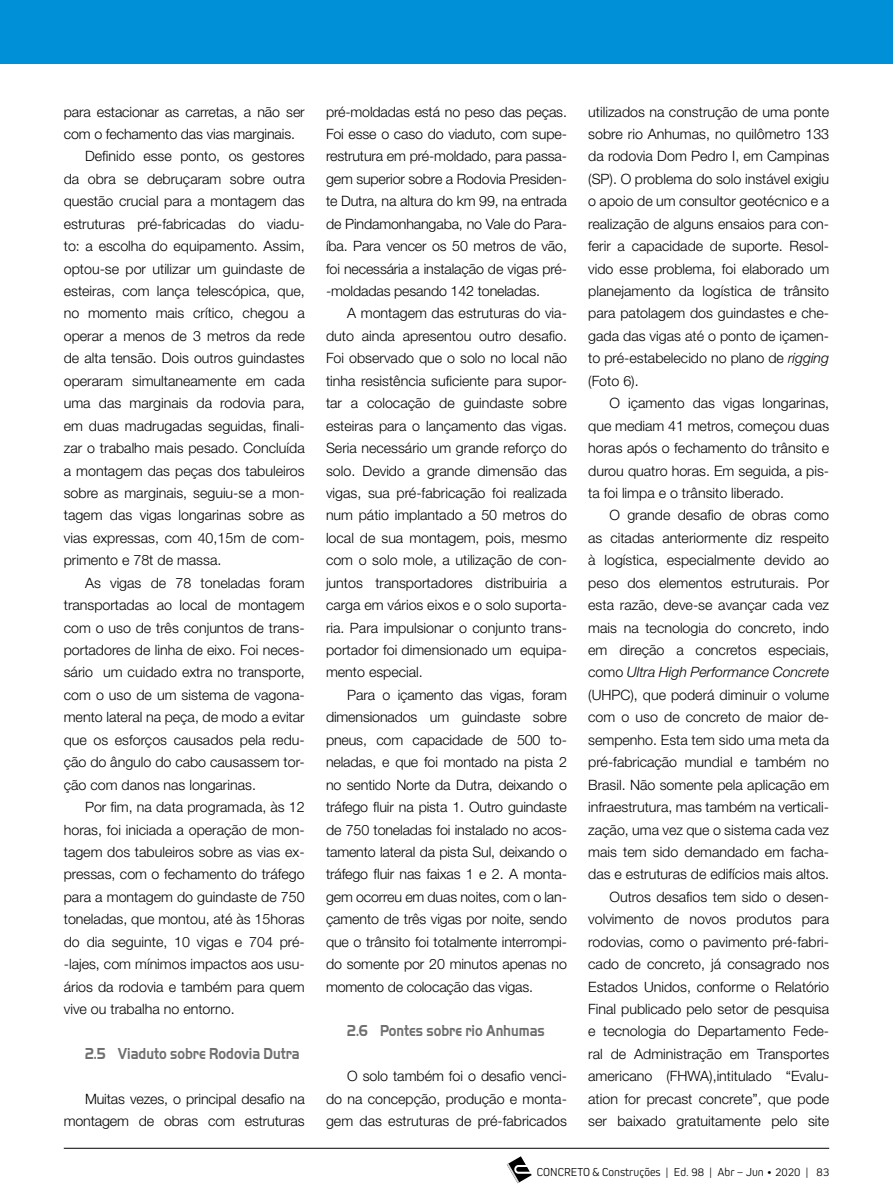
<style>
.page{position:relative;width:893px;height:1191px;background:#fff}
.page>*{position:absolute;margin:0;border:0;box-sizing:border-box;transform-origin:0 0}
.t1{font:700 16.5px "Handel Got D";color:#706f6f;scale:.8 1}
.t2{font:300 14.25px/22.5px "Helvetica Neue LT Std";color:#000;text-align:justify}
.t3{font:300 12px "Kiro";color:#000}
.s1{font-style:italic}
</style>
<div class="page">
<svg style="left:507px;top:1156px;width:25px;height:27px"></svg>
<hr style="left:64px;top:1148px;width:765px;height:1px;background:#000">
<div style="left:0;top:0;width:893px;height:64px;background:#0090d7"></div>
<p class="t2" style="left:64px;top:100px;width:242px">para estacionar as carretas, a não ser</p>
<p class="t2" style="left:64px;top:122px;width:233px">com o fechamento das vias marginais.</p>
<p class="t2" style="left:85px;top:145px;width:221px">Definido esse ponto, os gestores</p>
<p class="t2" style="left:64px;top:167px;width:242px">da obra se debruçaram sobre outra</p>
<p class="t2" style="left:64px;top:190px;width:242px">questão crucial para a montagem das</p>
<p class="t2" style="left:64px;top:212px;width:242px">estruturas pré-fabricadas do viadu-</p>
<p class="t2" style="left:64px;top:234px;width:242px">to: a escolha do equipamento. Assim,</p>
<p class="t2" style="left:64px;top:257px;width:242px">optou-se por utilizar um guindaste de</p>
<p class="t2" style="left:64px;top:279px;width:242px">esteiras, com lança telescópica, que,</p>
<p class="t2" style="left:64px;top:302px;width:242px">no momento mais crítico, chegou a</p>
<p class="t2" style="left:64px;top:324px;width:242px">operar a menos de 3 metros da rede</p>
<p class="t2" style="left:64px;top:347px;width:242px">de alta tensão. Dois outros guindastes</p>
<p class="t2" style="left:64px;top:369px;width:242px">operaram simultaneamente em cada</p>
<p class="t2" style="left:64px;top:391px;width:242px">uma das marginais da rodovia para,</p>
<p class="t2" style="left:64px;top:414px;width:242px">em duas madrugadas seguidas, finali-</p>
<p class="t2" style="left:64px;top:436px;width:242px">zar o trabalho mais pesado. Concluída</p>
<p class="t2" style="left:64px;top:459px;width:242px">a montagem das peças dos tabuleiros</p>
<p class="t2" style="left:64px;top:481px;width:242px">sobre as marginais, seguiu-se a mon-</p>
<p class="t2" style="left:64px;top:504px;width:242px">tagem das vigas longarinas sobre as</p>
<p class="t2" style="left:64px;top:526px;width:242px">vias expressas, com 40,15m de com-</p>
<p class="t2" style="left:64px;top:548px;width:159px">primento e 78t de massa.</p>
<p class="t2" style="left:85px;top:571px;width:221px">As vigas de 78 toneladas foram</p>
<p class="t2" style="left:64px;top:593px;width:242px">transportadas ao local de montagem</p>
<p class="t2" style="left:64px;top:616px;width:242px">com o uso de três conjuntos de trans-</p>
<p class="t2" style="left:64px;top:638px;width:242px">portadores de linha de eixo. Foi neces-</p>
<p class="t2" style="left:64px;top:661px;width:242px">sário um cuidado extra no transporte,</p>
<p class="t2" style="left:64px;top:683px;width:242px">com o uso de um sistema de vagona-</p>
<p class="t2" style="left:64px;top:705px;width:242px">mento lateral na peça, de modo a evitar</p>
<p class="t2" style="left:64px;top:728px;width:242px">que os esforços causados pela redu-</p>
<p class="t2" style="left:64px;top:750px;width:242px">ção do ângulo do cabo causassem tor-</p>
<p class="t2" style="left:64px;top:773px;width:194px">ção com danos nas longarinas.</p>
<p class="t2" style="left:85px;top:795px;width:221px">Por fim, na data programada, às 12</p>
<p class="t2" style="left:64px;top:818px;width:242px">horas, foi iniciada a operação de mon-</p>
<p class="t2" style="left:64px;top:840px;width:242px">tagem dos tabuleiros sobre as vias ex-</p>
<p class="t2" style="left:64px;top:862px;width:242px">pressas, com o fechamento do tráfego</p>
<p class="t2" style="left:64px;top:885px;width:242px">para a montagem do guindaste de 750</p>
<p class="t2" style="left:64px;top:907px;width:242px">toneladas, que montou, até às 15horas</p>
<p class="t2" style="left:64px;top:930px;width:242px">do dia seguinte, 10 vigas e 704 pré-</p>
<p class="t2" style="left:64px;top:952px;width:242px">-lajes, com mínimos impactos aos usu-</p>
<p class="t2" style="left:64px;top:975px;width:242px">ários da rodovia e também para quem</p>
<p class="t2" style="left:64px;top:997px;width:173px">vive ou trabalha no entorno.</p>
<p class="t1" style="left:85px;top:1044px;width:270px">2.5 Viaduto sobre Rodovia Dutra</p>
<p class="t2" style="left:64px;top:1087px;width:242px;text-align:right">Muitas vezes, o principal desafio na montagem de obras com estruturas</p>
<p class="t2" style="left:326px;top:100px;width:242px">pré-moldadas está no peso das peças.<br>Foi esse o caso do viaduto, com supe&shy;restrutura em pré-moldado, para passa&shy;gem superior sobre a Rodovia Presiden&shy;te Dutra, na altura do km 99, na entrada de Pindamonhangaba, no Vale do Para&shy;íba. Para vencer os 50 metros de vão, foi necessária a instalação de vigas pré--moldadas pesando 142 toneladas.</p>
<p class="t2" style="left:326px;top:302px;width:242px;text-indent:21px">A montagem das estruturas do via&shy;duto ainda apresentou outro desafio.<br>Foi observado que o solo no local não tinha resistência suficiente para supor&shy;tar a colocação de guindaste sobre esteiras para o lançamento das vigas.<br>Seria necessário um grande reforço do solo. Devido a grande dimensão das vigas, sua pré-fabricação foi realizada num pátio implantado a 50 metros do local de sua montagem, pois, mesmo com o solo mole, a utilização de con&shy;juntos transportadores distribuiria a carga em vários eixos e o solo suporta&shy;ria. Para impulsionar o conjunto trans&shy;portador foi dimensionado um equipa&shy;mento especial.</p>
<p class="t2" style="left:326px;top:683px;width:242px;text-indent:21px">Para o içamento das vigas, foram dimensionados um guindaste sobre pneus, com capacidade de 500 to&shy;neladas, e que foi montado na pista 2 no sentido Norte da Dutra, deixando o tráfego fluir na pista 1. Outro guindaste de 750 toneladas foi instalado no acos&shy;tamento lateral da pista Sul, deixando o tráfego fluir nas faixas 1 e 2. A monta&shy;gem ocorreu em duas noites, com o lan&shy;çamento de três vigas por noite, sendo que o trânsito foi totalmente interrompi&shy;do somente por 20 minutos apenas no momento de colocação das vigas.</p>
<p class="t1" style="left:347px;top:1021px;width:248px">2.6 Pontes sobre rio Anhumas</p>
<p class="t2" style="left:326px;top:1064px;width:242px;text-indent:21px">O solo também foi o desafio venci&shy;do na concepção, produção e monta&shy;gem das estruturas de pré-fabricados</p>
<p class="t2" style="left:588px;top:100px;width:242px">utilizados na construção de uma ponte sobre rio Anhumas, no quilômetro 133 da rodovia Dom Pedro I, em Campinas (SP). O problema do solo instável exigiu o apoio de um consultor geotécnico e a realização de alguns ensaios para con&shy;ferir a capacidade de suporte. Resol&shy;vido esse problema, foi elaborado um planejamento da logística de trânsito para patolagem dos guindastes e che&shy;gada das vigas até o ponto de içamen&shy;to pré-estabelecido no plano de <span class="s1">rigging </span>(Foto 6).</p>
<p class="t2" style="left:588px;top:391px;width:242px;text-indent:21px">O içamento das vigas longarinas, que mediam 41 metros, começou duas horas após o fechamento do trânsito e durou quatro horas. Em seguida, a pis&shy;ta foi limpa e o trânsito liberado.</p>
<p class="t2" style="left:588px;top:504px;width:242px;text-align:right">O grande desafio de obras como<br>as citadas anteriormente diz respeito à logística, especialmente devido ao peso dos elementos estruturais. Por esta razão, deve-se avançar cada vez mais na tecnologia do concreto, indo em direção a concretos especiais, como <span class="s1">Ultra High Performance Concrete </span>(UHPC), que poderá diminuir o volume com o uso de concreto de maior de&shy;sempenho. Esta tem sido uma meta da pré-fabricação mundial e também no Brasil. Não somente pela aplicação em infraestrutura, mas também na verticali&shy;zação, uma vez que o sistema cada vez mais tem sido demandado em facha&shy;das e estruturas de edifícios mais altos.<br>Outros desafios tem sido o desen&shy;volvimento de novos produtos para rodovias, como o pavimento pré-fabri&shy;cado de concreto, já consagrado nos Estados Unidos, conforme o Relatório Final publicado pelo setor de pesquisa e tecnologia do Departamento Fede&shy;ral de Administração em Transportes americano (FHWA),intitulado “Evalu&shy;ation for precast concrete”, que pode ser baixado gratuitamente pelo site</p>
<p class="t3" style="left:537px;top:1164px;width:294px">CONCRETO &amp; Construções | Ed. 98 | Abr – Jun • 2020 | 83</p>
</div>
